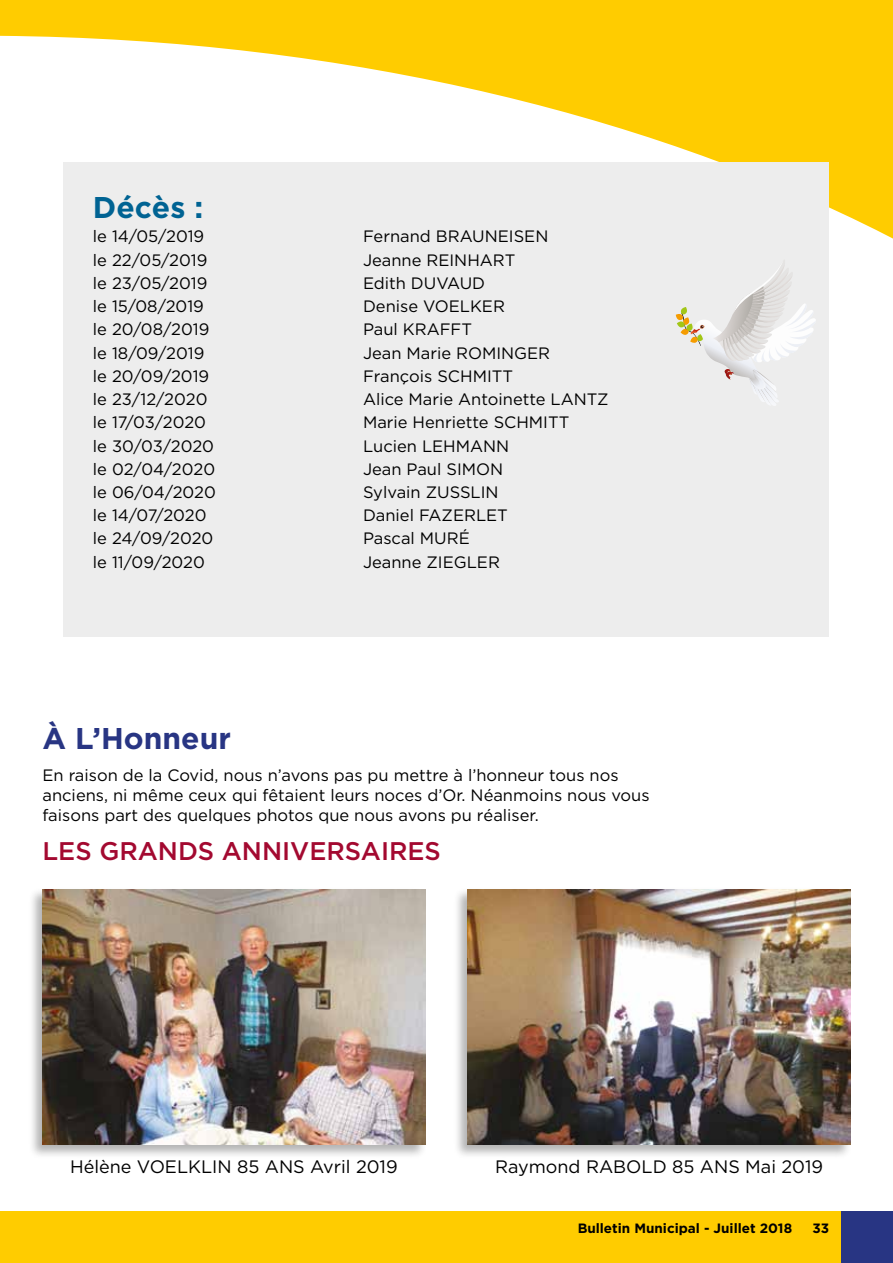
<style>
.page{position:relative;width:893px;height:1263px;background:#fff}
.page>*{position:absolute;margin:0;border:0;box-sizing:border-box;transform-origin:0 0}
.t1{font:700 30px "Gotham";color:#283583}
.t2{font:700 30px "Gotham";color:#006393}
.t3{font:500 25.5px "Gotham";color:#a30930}
.t4{font:18px "Gotham";color:#000}
.t5{font:16.5px/19.8px "Gotham";color:#000}
.t6{font:700 13.5px "Gotham";color:#000}
</style>
<div class="page">
<div style="left:0;top:1211px;width:893px;height:52px;background:#fc0"></div>
<div style="left:842px;top:1211px;width:51px;height:52px;background:#283583"></div>
<svg style="left:0;top:0;width:893px;height:247px;fill:#fc0"></svg>
<div style="left:64px;top:162px;width:765px;height:475px;background:#ededed"></div>
<svg style="left:676px;top:256px;width:141px;height:152px;background:#e9e8e6"></svg>
<div style="left:453px;top:887px;width:399px;height:272px;background:#000;opacity:.3"></div>
<img style="left:468px;top:889px;width:382px;height:255px">
<div style="left:28px;top:887px;width:399px;height:272px;background:#000;opacity:.3"></div>
<img style="left:43px;top:889px;width:382px;height:255px">
<h1 class="t2" style="left:93px;top:190px;width:112px">Décès :</h1>
<p class="t5" style="left:93px;top:226px;width:113px">le 14/05/2019</p>
<p class="t5" style="left:363px;top:226px;width:187px">Fernand BRAUNEISEN</p>
<p class="t5" style="left:93px;top:250px;width:116px">le 22/05/2019</p>
<p class="t5" style="left:363px;top:250px;width:154px">Jeanne REINHART</p>
<p class="t5" style="left:93px;top:273px;width:116px">le 23/05/2019</p>
<p class="t5" style="left:363px;top:273px;width:124px">Edith DUVAUD</p>
<p class="t5" style="left:93px;top:296px;width:112px">le 15/08/2019</p>
<p class="t5" style="left:363px;top:296px;width:143px">Denise VOELKER</p>
<p class="t5" style="left:93px;top:319px;width:118px">le 20/08/2019</p>
<p class="t5" style="left:363px;top:319px;width:111px">Paul KRAFFT</p>
<p class="t5" style="left:93px;top:343px;width:113px">le 18/09/2019</p>
<p class="t5" style="left:363px;top:343px;width:189px">Jean Marie ROMINGER</p>
<p class="t5" style="left:93px;top:366px;width:118px">le 20/09/2019</p>
<p class="t5" style="left:363px;top:366px;width:152px">François SCHMITT</p>
<p class="t5" style="left:93px;top:389px;width:116px">le 23/12/2020</p>
<p class="t5" style="left:363px;top:389px;width:247px">Alice Marie Antoinette LANTZ</p>
<p class="t5" style="left:93px;top:412px;width:115px">le 17/03/2020</p>
<p class="t5" style="left:363px;top:412px;width:208px">Marie Henriette SCHMITT</p>
<p class="t5" style="left:93px;top:435px;width:123px">le 30/03/2020</p>
<p class="t5" style="left:363px;top:435px;width:148px">Lucien LEHMANN</p>
<p class="t5" style="left:93px;top:459px;width:124px">le 02/04/2020</p>
<p class="t5" style="left:363px;top:459px;width:142px">Jean Paul SIMON</p>
<p class="t5" style="left:93px;top:482px;width:124px">le 06/04/2020</p>
<p class="t5" style="left:363px;top:482px;width:137px">Sylvain ZUSSLIN</p>
<p class="t5" style="left:93px;top:505px;width:115px">le 14/07/2020</p>
<p class="t5" style="left:363px;top:505px;width:146px">Daniel FAZERLET</p>
<p class="t5" style="left:93px;top:528px;width:122px">le 24/09/2020</p>
<p class="t5" style="left:363px;top:528px;width:108px">Pascal MURÉ</p>
<p class="t5" style="left:93px;top:552px;width:113px">le 11/09/2020</p>
<p class="t5" style="left:363px;top:552px;width:138px">Jeanne ZIEGLER</p>
<h1 class="t1" style="left:43px;top:721px;width:190px">À L’Honneur</h1>
<p class="t5" style="left:43px;top:765px;width:608px">En raison de la Covid, nous n’avons pas pu mettre à l’honneur tous nos anciens, ni même ceux qui fêtaient leurs noces d’Or. Néanmoins nous vous faisons part des quelques photos que nous avons pu réaliser.</p>
<h2 class="t3" style="left:43px;top:836px;width:400px">LES GRANDS ANNIVERSAIRES</h2>
<p class="t4" style="left:70px;top:1157px;width:329px">Hélène VOELKLIN 85 ANS Avril 2019</p>
<p class="t4" style="left:495px;top:1157px;width:329px">Raymond RABOLD 85 ANS Mai 2019</p>
<p class="t6" style="left:578px;top:1220px;width:216px">Bulletin Municipal - Juillet 2018</p>
<p class="t6" style="left:812px;top:1220px;width:18px">33</p>
</div>
